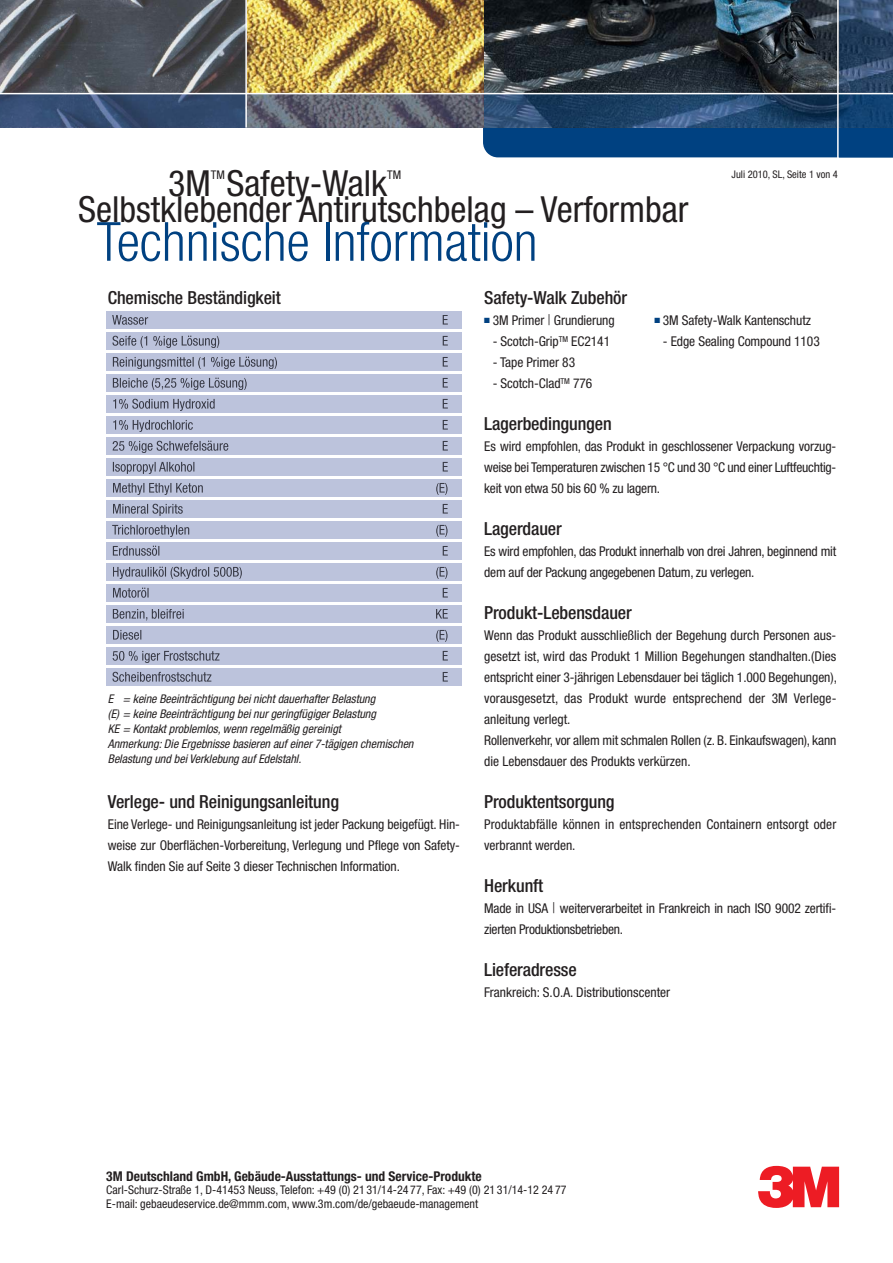
<style>
.page{position:relative;width:893px;height:1263px;background:#fff}
.page>*{position:absolute;margin:0;border:0;box-sizing:border-box;transform-origin:0 0}
.t1{font:60px "Logo 3 Mps";color:#ed1c24}
.t2{font:300 condensed 54px "Helvetica Neue";color:#004181}
.t3{font:condensed 36px "Helvetica Neue";color:#231f20}
.t4{font:500 condensed 18px "Helvetica Neue";letter-spacing:-.005em;color:#231f20}
.t5{font:condensed 13.5px/21px "Helvetica Neue";letter-spacing:-.005em;color:#231f20}
.t6{font:700 condensed 13.5px "Helvetica Neue";color:#231f20}
.t7{font:italic condensed 12px/15px "Helvetica Neue";color:#231f20}
.t8{font:condensed 12px/13.5px "Helvetica Neue";color:#231f20}
.t9{font:condensed 10.5px "Helvetica Neue";color:#231f20}
.s1{color:#004181}
.s2{font-weight:300;font-size:15px}
</style>
<div class="page">
<img style="left:483px;top:0;width:356px;height:93px">
<img style="left:247px;top:0;width:236px;height:93px">
<img style="left:0;top:0;width:245px;height:93px">
<img style="left:0;top:94px;width:839px;height:34px">
<img style="left:839px;top:0;width:53px;height:127px">
<svg style="left:247px;top:127px;width:645px;height:30px"></svg>
<hr style="left:0;top:93px;width:892px;height:1px;background:#fff">
<hr style="left:245px;top:0;width:2px;height:128px;background:#fff">
<hr style="left:837px;top:0;width:1px;height:168px;background:#fff">
<div style="left:106px;top:332px;width:355px;height:17px;background:#bcc3dc"></div>
<svg style="left:112px;top:336px;width:92px;height:12px"></svg>
<div style="left:106px;top:311px;width:355px;height:17px;background:#bcc3dc"></div>
<svg style="left:112px;top:315px;width:336px;height:10px"></svg>
<div style="left:106px;top:353px;width:355px;height:17px;background:#bcc3dc"></div>
<svg style="left:113px;top:357px;width:78px;height:12px"></svg>
<div style="left:106px;top:374px;width:355px;height:17px;background:#bcc3dc"></div>
<svg style="left:113px;top:378px;width:85px;height:12px"></svg>
<div style="left:106px;top:395px;width:355px;height:17px;background:#bcc3dc"></div>
<svg style="left:113px;top:399px;width:335px;height:12px"></svg>
<div style="left:106px;top:416px;width:355px;height:17px;background:#bcc3dc"></div>
<svg style="left:113px;top:420px;width:335px;height:12px"></svg>
<div style="left:106px;top:437px;width:355px;height:17px;background:#bcc3dc"></div>
<svg style="left:113px;top:441px;width:93px;height:12px"></svg>
<div style="left:106px;top:479px;width:355px;height:17px;background:#bcc3dc"></div>
<svg style="left:113px;top:483px;width:334px;height:12px"></svg>
<div style="left:106px;top:458px;width:355px;height:17px;background:#bcc3dc"></div>
<svg style="left:113px;top:462px;width:335px;height:12px"></svg>
<div style="left:106px;top:500px;width:355px;height:17px;background:#bcc3dc"></div>
<svg style="left:113px;top:504px;width:335px;height:12px"></svg>
<div style="left:106px;top:521px;width:355px;height:17px;background:#bcc3dc"></div>
<svg style="left:112px;top:525px;width:335px;height:12px"></svg>
<div style="left:106px;top:563px;width:355px;height:17px;background:#bcc3dc"></div>
<svg style="left:113px;top:567px;width:94px;height:12px"></svg>
<div style="left:106px;top:542px;width:355px;height:17px;background:#bcc3dc"></div>
<svg style="left:113px;top:546px;width:335px;height:10px"></svg>
<div style="left:106px;top:584px;width:355px;height:17px;background:#bcc3dc"></div>
<svg style="left:113px;top:588px;width:335px;height:10px"></svg>
<div style="left:106px;top:605px;width:355px;height:17px;background:#bcc3dc"></div>
<svg style="left:113px;top:609px;width:335px;height:12px"></svg>
<div style="left:106px;top:626px;width:355px;height:17px;background:#bcc3dc"></div>
<svg style="left:113px;top:630px;width:334px;height:12px"></svg>
<div style="left:106px;top:647px;width:355px;height:17px;background:#bcc3dc"></div>
<svg style="left:113px;top:651px;width:85px;height:12px"></svg>
<div style="left:106px;top:668px;width:355px;height:17px;background:#bcc3dc"></div>
<svg style="left:112px;top:672px;width:78px;height:10px"></svg>
<h3 class="t3" style="left:168px;top:170px;width:220px">3M Safety-Walk</h3>
<p class="t9" style="left:731px;top:170px;width:108px">Juli 2010, SL, Seite 1 von 4</p>
<p class="t8" style="left:211px;top:169px;width:15px">TM</p>
<p class="t8" style="left:387px;top:169px;width:15px">TM</p>
<h3 class="t3" style="left:78px;top:196px;width:612px">Selbstklebender Antirutschbelag – Verformbar</h3>
<h2 class="t2" style="left:97px;top:222px;width:442px">Technische Information</h2>
<h3 class="t4" style="left:108px;top:291px;width:174px">Chemische Beständigkeit</h3>
<h3 class="t4" style="left:484px;top:291px;width:144px">Safety-Walk Zubehör</h3>
<p class="t5" style="left:484px;top:310px;width:132px"><span class="s1">■</span> 3M Primer <span class="s2">|</span> Grundierung</p>
<p class="t5" style="left:654px;top:310px;width:158px"><span class="s1">■</span> 3M Safety-Walk Kantenschutz</p>
<p class="t5" style="left:492px;top:331px;width:119px">- Scotch-Grip<sup>TM</sup> EC2141</p>
<p class="t5" style="left:662px;top:331px;width:158px">- Edge Sealing Compound 1103</p>
<p class="t5" style="left:492px;top:352px;width:84px">- Tape Primer 83</p>
<p class="t5" style="left:492px;top:373px;width:101px">- Scotch-Clad<sup>TM</sup> 776</p>
<h3 class="t4" style="left:484px;top:417px;width:129px">Lagerbedingungen</h3>
<p class="t5" style="left:484px;top:436px;width:353px;text-align:justify">Es wird empfohlen, das Produkt in geschlossener Verpackung vorzug&shy;weise bei Temperaturen zwischen 15 °C und 30 °C und einer Luftfeuchtig&shy;keit von etwa 50 bis 60 % zu lagern.</p>
<h3 class="t4" style="left:484px;top:522px;width:79px">Lagerdauer</h3>
<p class="t5" style="left:484px;top:541px;width:353px">Es wird empfohlen, das Produkt innerhalb von drei Jahren, beginnend mit dem auf der Packung angegebenen Datum, zu verlegen.</p>
<h3 class="t4" style="left:484px;top:606px;width:149px">Produkt-Lebensdauer</h3>
<p class="t5" style="left:484px;top:625px;width:354px">Wenn das Produkt ausschließlich der Begehung durch Personen aus - gesetzt ist, wird das Produkt 1 Million Begehungen standhalten.(Dies entspricht einer 3-jährigen Lebensdauer bei täglich 1.000 Begehungen), vorausgesetzt, das Produkt wurde entsprechend der 3M Verlege&shy;an leitung verlegt.<br>Rollenverkehr, vor allem mit schmalen Rollen (z. B. Einkaufswagen), kann die Lebensdauer des Produkts verkürzen.</p>
<h3 class="t4" style="left:484px;top:795px;width:132px">Produktentsorgung</h3>
<p class="t5" style="left:484px;top:814px;width:354px">Produktabfälle können in entsprechenden Containern entsorgt oder verbrannt werden.</p>
<h3 class="t4" style="left:484px;top:879px;width:60px">Herkunft</h3>
<p class="t5" style="left:484px;top:898px;width:354px">Made in USA <span class="s2">|</span> weiterverarbeitet in Frankreich in nach ISO 9002 zertifi&shy;zierten Produktionsbetrieben.</p>
<h3 class="t4" style="left:484px;top:963px;width:94px">Lieferadresse</h3>
<p class="t5" style="left:484px;top:982px;width:187px">Frankreich: S.O.A. Distributionscenter</p>
<p class="t7" style="left:108px;top:692px;width:309px">E = keine Beeinträchtigung beinicht dauerhafterBelastung<br>(E) = keine Beeinträchtigung beinurgeringfügigerBelastung<br>KE = Kontakt problemlos,wenn regelmäßig gereinigt Anmerkung:Die Ergebnisse basieren auf einer7-tägigen chemischen Belastung und beiVerklebung auf Edelstahl.</p>
<h3 class="t4" style="left:108px;top:795px;width:233px">Verlege- und Reinigungsanleitung</h3>
<p class="t5" style="left:108px;top:814px;width:354px;text-align:justify">Eine Verlege- und Reinigungsanleitung ist jeder Packung beigefügt. Hin&shy;weise zur Oberflächen-Vorbereitung, Verlegung und Pflege von Safety-Walk finden Sie auf Seite 3 dieser Technischen Information.</p>
<p class="t6" style="left:106px;top:1171px;width:377px">3M Deutschland GmbH, Gebäude-Ausstattungs- und Service-Produkte</p>
<p class="t8" style="left:106px;top:1184px;width:462px">Carl-Schurz-Straße 1, D-41453 Neuss, Telefon: +49 (0) 21 31/14-24 77, Fax: +49 (0) 21 31/14-12 24 77<br>E-mail: gebaeudeservice.de@mmm.com, www.3m.com/de/gebaeude-management</p>
<h1 class="t1" style="left:758px;top:1157px;width:96px">3</h1>
</div>
